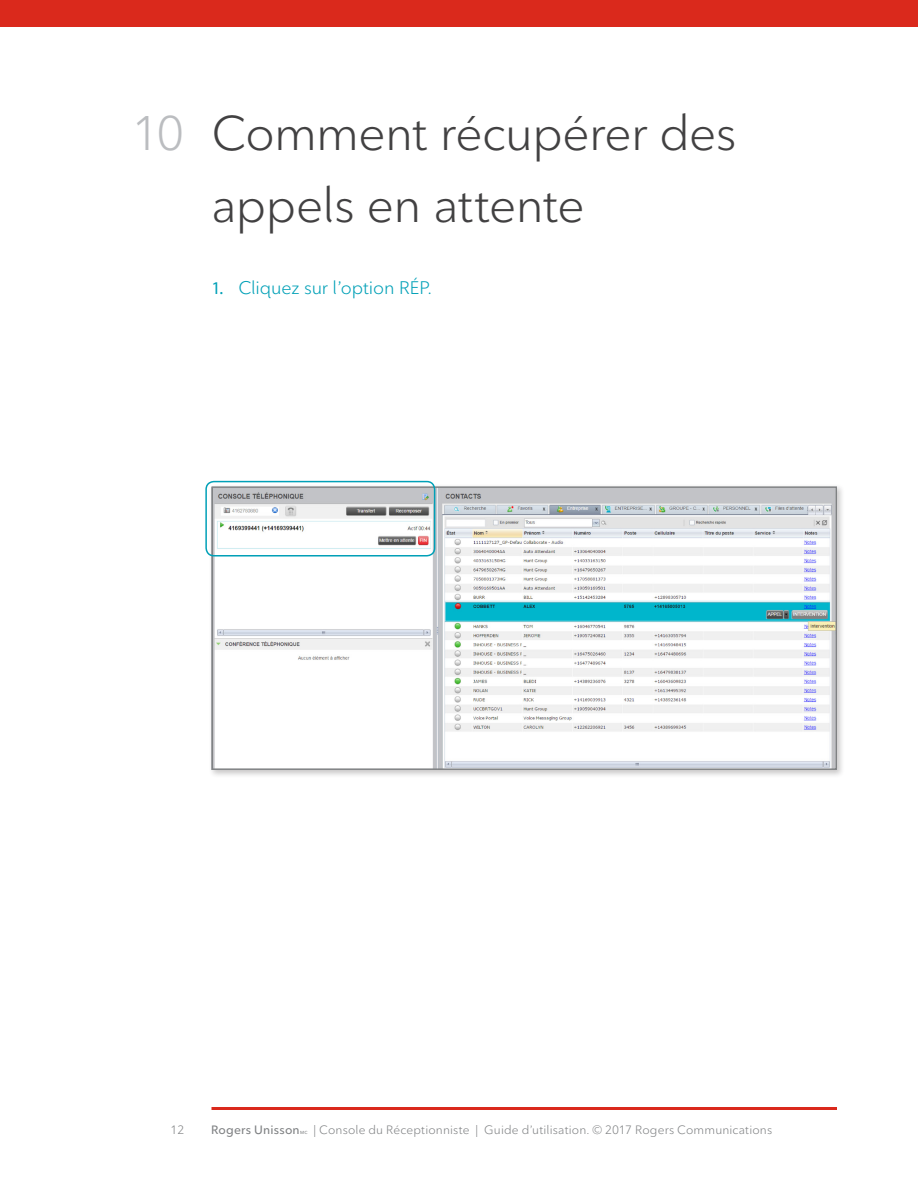
<style>
.page{position:relative;width:918px;height:1188px;background:#fff}
.page>*{position:absolute;margin:0;border:0;box-sizing:border-box;transform-origin:0 0}
.t1{font:48px/72px "Ted Next";letter-spacing:-.015em;color:#424142}
.t2{font:48px "Ted Next";color:#bbbdc0}
.t3{font:18px "Ted Next";letter-spacing:-.005em;color:#00a0b7}
.t4{font:12px "Ted Next";letter-spacing:.015em;color:#808284}
.t5{font:600 12px "Ted Next";letter-spacing:.015em;color:#808284}
.t6{font:600 4.35px "Ted Next";color:#808284}
.s1{font-family:"Myriad Pro"}
</style>
<div class="page">
<div style="left:0;top:0;width:918px;height:27px;background:#da291c"></div>
<hr style="left:212px;top:1107px;width:625px;height:3px;background:#da291c">
<div style="left:208px;top:483px;width:637px;height:295px;background:#231f20;opacity:.25"></div>
<img style="left:215px;top:489px;width:619px;height:278px">
<div style="left:212px;top:486px;width:625px;height:284px;border:2px solid #808284"></div>
<div style="left:205px;top:481px;width:230px;height:76px;border:2px solid #00a0b7;border-radius:8px"></div>
<p class="t2" style="left:132px;top:104px;width:54px">10</p>
<p class="t1" style="left:212px;top:97px;width:526px">Comment récupérer des appels en attente</p>
<p class="t3" style="left:212px;top:277px;width:222px"><span class="s1">1.</span> Cliquez sur l’option RÉP.</p>
<p class="t4" style="left:171px;top:1123px;width:15px">12</p>
<p class="t5" style="left:211px;top:1123px;width:90px">Rogers Unisson</p>
<p class="t6" style="left:300px;top:1130px;width:9px">MC</p>
<p class="t4" style="left:314px;top:1123px;width:460px">| Console du Réceptionniste | Guide d’utilisation. © 2017 Rogers Communications</p>
</div>
